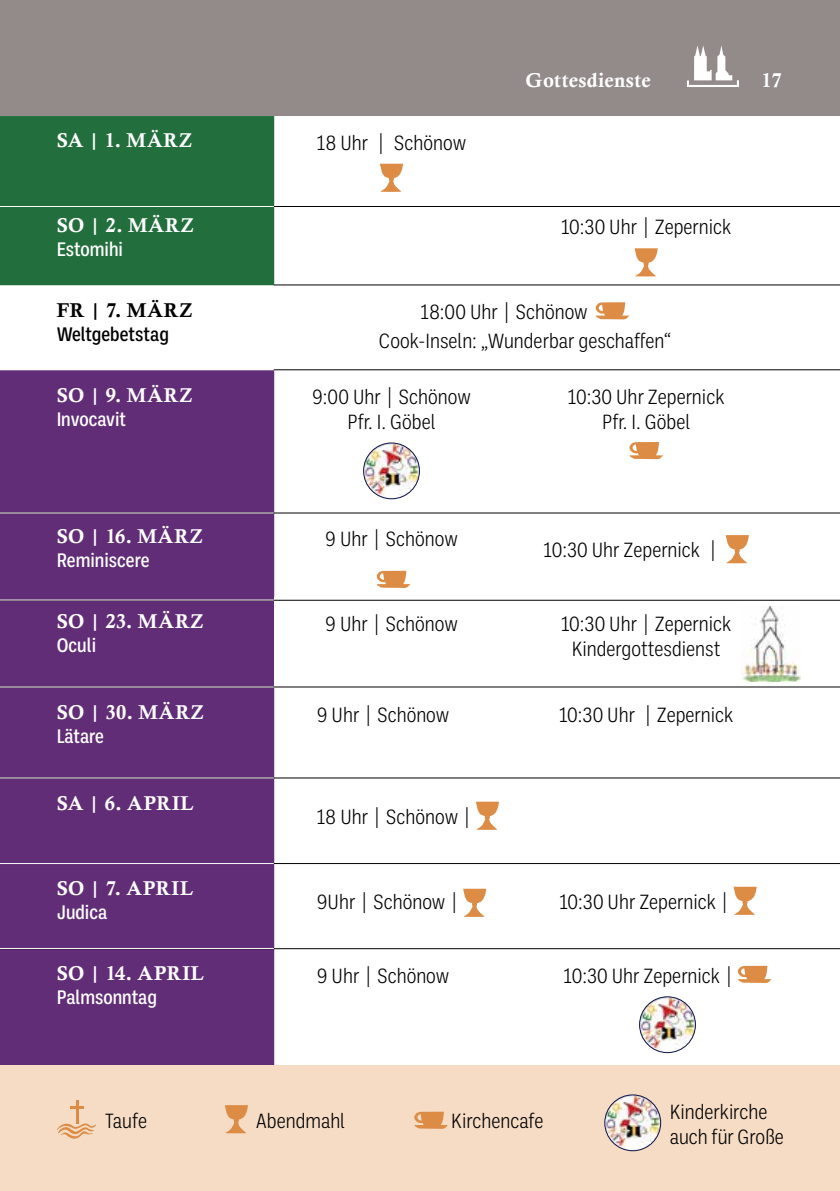
<style>
.page{position:relative;width:840px;height:1191px;background:#fff}
.page>*{position:absolute;margin:0;border:0;box-sizing:border-box;transform-origin:0 0}
.t1{font:300 21px/25px "Ballinger Condensed";color:#000;text-align:center}
.t2{font:20px "Calis MT Bol";letter-spacing:.035em;color:#fff}
.t3{font:500 20px "Ballinger Condensed";color:#fff}
.t4{font:500 20px "Ballinger Condensed";color:#000}
.t5{font:20px "Calis MT Bol";letter-spacing:.015em;color:#fff}
.t6{font:20px "Calis MT Bol";letter-spacing:.045em;color:#000}
</style>
<div class="page">
<div style="left:0;top:0;width:839px;height:116px;background:#938a8a"></div>
<svg style="left:687px;top:46px;width:51px;height:41px"></svg>
<div style="left:0;top:116px;width:274px;height:169px;background:#226f3d"></div>
<div style="left:0;top:370px;width:274px;height:695px;background:#612d77"></div>
<svg style="left:380px;top:164px;width:23px;height:28px"></svg>
<svg style="left:634px;top:248px;width:23px;height:29px"></svg>
<svg style="left:595px;top:302px;width:34px;height:17px"></svg>
<img style="left:363px;top:443px;width:56px;height:56px;border-radius:28px">
<div style="left:363px;top:442px;width:56px;height:57px;border:1px solid #0e164f;border-radius:50%"></div>
<svg style="left:629px;top:442px;width:33px;height:17px"></svg>
<svg style="left:376px;top:571px;width:34px;height:17px"></svg>
<svg style="left:725px;top:535px;width:23px;height:28px"></svg>
<svg style="left:476px;top:801px;width:22px;height:29px"></svg>
<svg style="left:463px;top:888px;width:23px;height:29px"></svg>
<svg style="left:733px;top:886px;width:23px;height:29px"></svg>
<svg style="left:737px;top:965px;width:34px;height:18px"></svg>
<img style="left:639px;top:996px;width:56px;height:56px;border-radius:28px">
<div style="left:639px;top:996px;width:56px;height:57px;border:1px solid #0e164f;border-radius:50%"></div>
<hr style="left:273px;top:285px;width:566px;height:1px;background:#000">
<hr style="left:273px;top:369px;width:566px;height:1px;background:#000">
<hr style="left:0;top:206px;width:839px;height:1px;background:#000">
<hr style="left:0;top:512px;width:839px;height:1px;background:#000">
<hr style="left:0;top:600px;width:839px;height:1px;background:#000">
<hr style="left:0;top:686px;width:839px;height:1px;background:#000">
<hr style="left:0;top:777px;width:839px;height:1px;background:#000">
<hr style="left:0;top:863px;width:839px;height:1px;background:#000">
<hr style="left:0;top:948px;width:839px;height:1px;background:#000">
<hr style="left:0;top:206px;width:273px;height:1px;background:#fff">
<hr style="left:0;top:512px;width:273px;height:1px;background:#fff">
<hr style="left:0;top:599px;width:273px;height:1px;background:#fff">
<hr style="left:0;top:686px;width:273px;height:1px;background:#fff">
<hr style="left:0;top:777px;width:273px;height:1px;background:#fff">
<hr style="left:0;top:863px;width:273px;height:1px;background:#fff">
<hr style="left:0;top:948px;width:273px;height:1px;background:#fff">
<div style="left:0;top:1065px;width:839px;height:126px;background:#f6dcc5"></div>
<img style="left:604px;top:1095px;width:56px;height:55px;border-radius:28px">
<div style="left:604px;top:1094px;width:56px;height:57px;border:1px solid #0e164f;border-radius:50%"></div>
<hr style="left:76px;top:1099px;width:2px;height:24px;background:#dd8c45">
<hr style="left:70px;top:1105px;width:14px;height:3px;background:#dd8c45">
<svg style="left:57px;top:1123px;width:39px;height:15px"></svg>
<svg style="left:225px;top:1105px;width:23px;height:28px"></svg>
<svg style="left:414px;top:1111px;width:33px;height:17px"></svg>
<img style="left:742px;top:606px;width:58px;height:75px">
<p class="t2" style="left:57px;top:129px;width:137px">SA | 1. MÄRZ</p>
<p class="t1" style="left:316px;top:130px;width:151px">18 Uhr | Schönow</p>
<p class="t2" style="left:57px;top:214px;width:138px">SO | 2. MÄRZ</p>
<p class="t3" style="left:57px;top:238px;width:68px">Estomihi</p>
<p class="t5" style="left:525px;top:69px;width:127px">Gottesdienste</p>
<p class="t1" style="left:560px;top:215px;width:172px">10:30 Uhr | Zepernick</p>
<p class="t6" style="left:57px;top:298px;width:137px">FR | 7. MÄRZ</p>
<p class="t4" style="left:57px;top:323px;width:114px">Weltgebetstag</p>
<p class="t2" style="left:57px;top:383px;width:137px">SO | 9. MÄRZ</p>
<p class="t3" style="left:57px;top:408px;width:71px">Invocavit</p>
<p class="t1" style="left:378px;top:298px;width:293px;line-height:29px;text-align:left;text-indent:42px">18:00 Uhr | Schönow<br>Cook-Inseln: „Wunderbar geschaffen“</p>
<p class="t1" style="left:312px;top:384px;width:160px">9:00 Uhr | Schönow<br>Pfr. I. Göbel</p>
<p class="t1" style="left:567px;top:384px;width:158px">10:30 Uhr Zepernick<br>Pfr. I. Göbel</p>
<p class="t2" style="left:761px;top:69px;width:22px">17</p>
<p class="t2" style="left:57px;top:525px;width:147px">SO | 16. MÄRZ</p>
<p class="t3" style="left:57px;top:549px;width:94px">Reminiscere</p>
<p class="t2" style="left:57px;top:610px;width:148px">SO | 23. MÄRZ</p>
<p class="t3" style="left:57px;top:634px;width:41px">Oculi</p>
<p class="t2" style="left:57px;top:701px;width:148px">SO | 30. MÄRZ</p>
<p class="t3" style="left:57px;top:725px;width:49px">Lätare</p>
<p class="t2" style="left:57px;top:791px;width:139px">SA | 6. APRIL</p>
<p class="t2" style="left:57px;top:876px;width:138px">SO | 7. APRIL</p>
<p class="t3" style="left:57px;top:901px;width:52px">Judica</p>
<p class="t2" style="left:57px;top:961px;width:149px">SO | 14. APRIL</p>
<p class="t3" style="left:57px;top:986px;width:102px">Palmsonntag</p>
<p class="t1" style="left:325px;top:526px;width:134px">9 Uhr | Schönow</p>
<p class="t1" style="left:543px;top:538px;width:176px">10:30 Uhr Zepernick |</p>
<p class="t1" style="left:325px;top:611px;width:134px">9 Uhr | Schönow</p>
<p class="t1" style="left:560px;top:611px;width:172px">10:30 Uhr | Zepernick<br>Kindergottesdienst</p>
<p class="t1" style="left:316px;top:702px;width:134px">9 Uhr | Schönow</p>
<p class="t1" style="left:558px;top:702px;width:176px">10:30 Uhr | Zepernick</p>
<p class="t1" style="left:316px;top:804px;width:157px">18 Uhr | Schönow |</p>
<p class="t1" style="left:316px;top:889px;width:144px">9Uhr | Schönow |</p>
<p class="t1" style="left:559px;top:889px;width:172px">10:30 Uhr Zepernick |</p>
<p class="t1" style="left:316px;top:963px;width:134px">9 Uhr | Schönow</p>
<p class="t1" style="left:563px;top:963px;width:172px">10:30 Uhr Zepernick |</p>
<p class="t1" style="left:105px;top:1109px;width:43px">Taufe</p>
<p class="t1" style="left:256px;top:1109px;width:91px">Abendmahl</p>
<p class="t1" style="left:451px;top:1109px;width:94px">Kirchencafe</p>
<p class="t1" style="left:669px;top:1099px;width:116px;text-align:left">Kinderkirche auch für Große</p>
</div>
